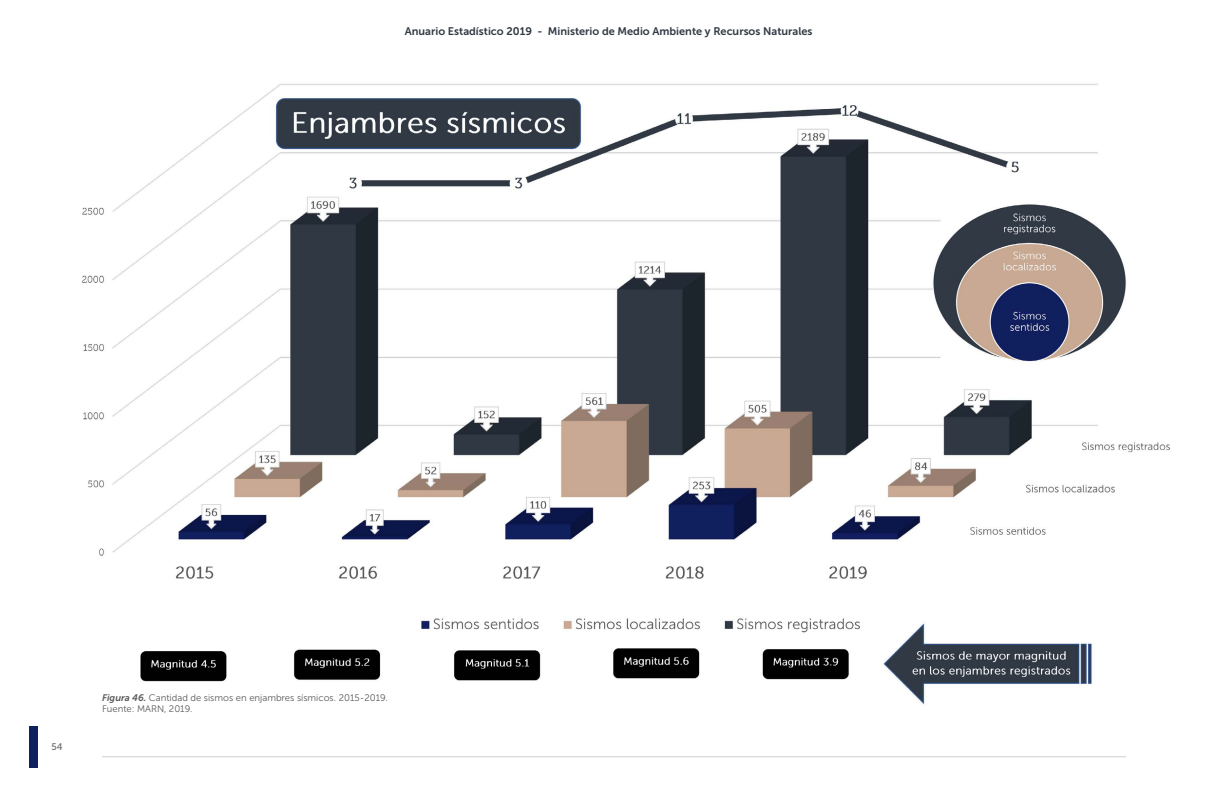
<style>
.page{position:relative;width:1224px;height:792px;background:#fff}
.page>*{position:absolute;margin:0;border:0;box-sizing:border-box;transform-origin:0 0}
.t1{font:11px "Museo Sans 700";color:#313944}
.t2{font:9.5px/11px "Museo Sans 300";color:#58595b}
.t3{font:9.5px "Museo Sans 500";color:#666}
.s1{font-family:"Museo Sans 700";font-style:italic}
</style>
<div class="page">
<div style="left:29px;top:727px;width:9px;height:41px;background:#10205e"></div>
<hr style="left:102px;top:756px;width:1024px;height:1px;background:#313944">
<img style="left:82px;top:83px;width:1088px;height:622px">
<p class="t1" style="left:405px;top:25px;width:409px">Anuario Estadístico 2019 - Ministerio de Medio Ambiente y Recursos Naturales</p>
<p class="t3" style="left:51px;top:742px;width:13px">54</p>
<p class="t2" style="left:102px;top:692px;width:287px"><span class="s1">Figura 46.</span> Cantidad de sismos en enjambres sísmicos. 2015-2019.<br>Fuente: MARN, 2019.</p>
</div>
